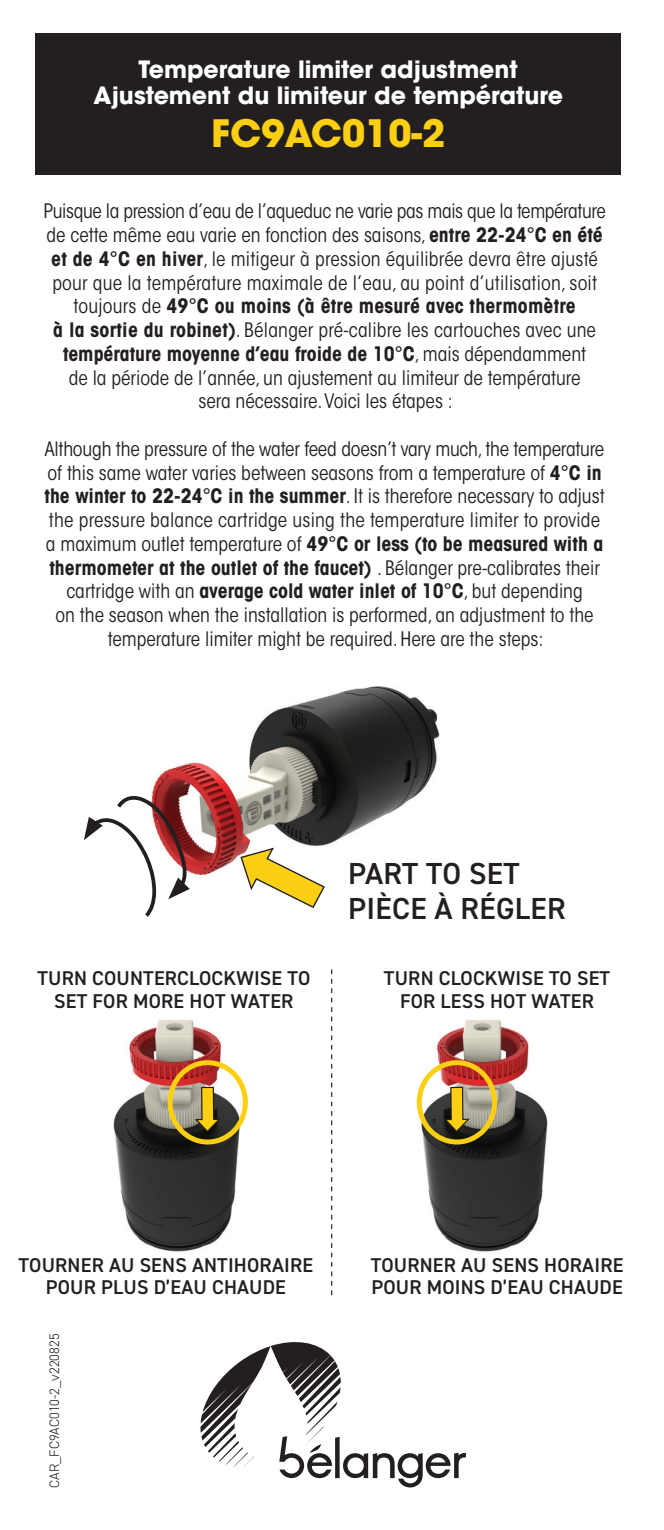
<style>
.page{position:relative;width:664px;height:1530px;background:#fff}
.page>*{position:absolute;margin:0;border:0;box-sizing:border-box;transform-origin:0 0}
.t1{font:700 37.5px "ITC Avant Garde Std";color:#fccf12}
.t2{font:600 30.5px/34.8px "DIN2014";letter-spacing:.01em;color:#231f20}
.t3{font:700 23.75px/26px "ITC Avant Garde Std";color:#fff;text-align:center}
.t4{font:600 20px/22.5px "DIN2014";letter-spacing:.01em;color:#231f20;text-align:center}
.t5{font:condensed 19.75px/23.8px "ITC Avant Garde Std";color:#231f20;text-align:center}
.t6{font:300 13.75px "DIN2014";color:#231f20}
.s1{font-weight:700}
</style>
<div class="page">
<img style="left:113px;top:969px;width:220px;height:306px">
<img style="left:416px;top:1020px;width:132px;height:232px">
<img style="left:152px;top:686px;width:288px;height:189px">
<div style="left:36px;top:33px;width:585px;height:142px;background:#231f20"></div>
<svg style="left:240px;top:848px;width:85px;height:60px"></svg>
<svg style="left:331px;top:969px;width:1px;height:326px"></svg>
<svg style="left:200px;top:1342px;width:266px;height:146px"></svg>
<svg style="left:84px;top:796px;width:106px;height:121px"></svg>
<img style="left:168px;top:1060px;width:80px;height:85px">
<img style="left:417px;top:1060px;width:80px;height:85px">
<p class="t3" style="left:93px;top:56px;width:471px">Temperature limiter adjustment<br>Ajustement du limiteur de température</p>
<h1 class="t1" style="left:211px;top:109px;width:235px">FC9AC010-2</h1>
<p class="t5" style="left:44px;top:199px;width:564px">Puisque la pression d’eau de l’aqueduc ne varie pas mais que la température de cette même eau varie en fonction des saisons, <span class="s1">entre 22-24°C en été et de 4°C en hiver</span>, le mitigeur à pression équilibrée devra être ajusté pour que la température maximale de l’eau, au point d’utilisation, soit toujours de <span class="s1">49°C ou moins (à être mesuré avec thermomètre<br>à la sortie du robinet)</span>. Bélanger pré-calibre les cartouches avec une <span class="s1">température moyenne d’eau froide de 10°C</span>, mais dépendamment<br>de la période de l’année, un ajustement au limiteur de température<br>sera nécessaire. Voici les étapes :</p>
<p class="t5" style="left:45px;top:437px;width:561px">Although the pressure of the water feed doesn’t vary much, the temperature of this same water varies between seasons from a temperature of <span class="s1">4°C in the winter to 22-24°C in the summer</span>. It is therefore necessary to adjust the pressure balance cartridge using the temperature limiter to provide a maximum outlet temperature of <span class="s1">49°C or less (to be measured with a thermometer at the outlet of the faucet)</span> . Bélanger pre-calibrates their cartridge with an <span class="s1">average cold water inlet of 10°C</span>, but depending<br>on the season when the installation is performed, an adjustment to the temperature limiter might be required. Here are the steps:</p>
<p class="t4" style="left:37px;top:966px;width:274px">TURN COUNTERCLOCKWISE TO<br>SET FOR MORE HOT WATER</p>
<h2 class="t2" style="left:348px;top:856px;width:219px">PART TO SET<br>PIÈCE À RÉGLER</h2>
<p class="t4" style="left:384px;top:966px;width:228px">TURN CLOCKWISE TO SET<br>FOR LESS HOT WATER</p>
<p class="t4" style="left:19px;top:1253px;width:296px">TOURNER AU SENS ANTIHORAIRE<br>POUR PLUS D’EAU CHAUDE</p>
<p class="t6" style="left:46px;top:1488px;width:155px;rotate:-90deg">CAR_FC9AC010-2_v220825</p>
<p class="t4" style="left:371px;top:1253px;width:254px;text-align:left">TOURNER AU SENS HORAIRE<br>POUR MOINS D’EAU CHAUDE</p>
</div>
